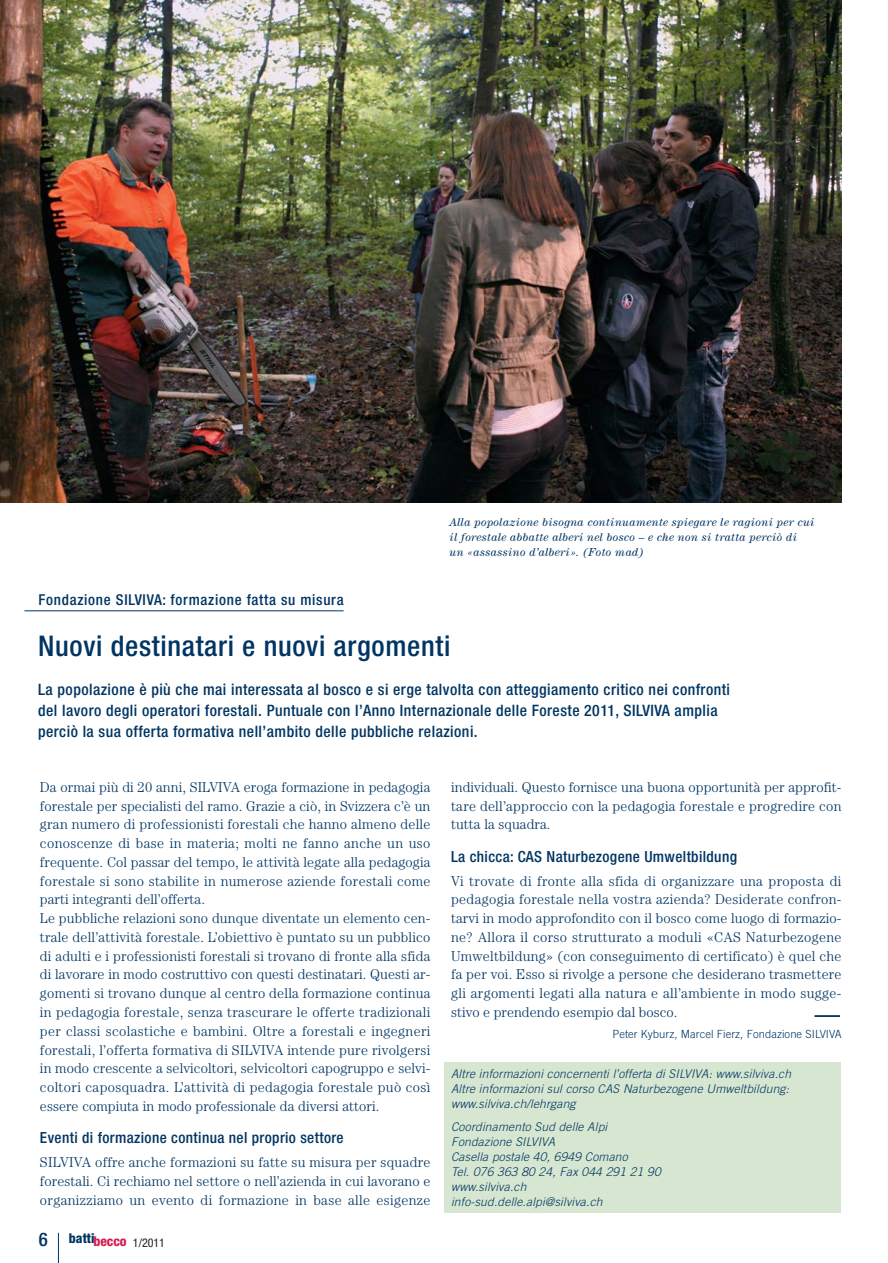
<style>
.page{position:relative;width:888px;height:1263px;background:#fff}
.page>*{position:absolute;margin:0;border:0;box-sizing:border-box;transform-origin:0 0}
.t1{font:500 condensed 28.5px "Helvetica Neue";letter-spacing:.025em;color:#003563}
.t2{font:500 condensed 18.75px "Helvetica Neue";color:#003563}
.t3{font:500 condensed 15.75px/21px "Helvetica Neue";letter-spacing:.03em;color:#003563}
.t4{font:500 condensed 15.3px "Helvetica Neue";letter-spacing:.025em;color:#003563}
.t5{font:500 condensed 15px "Helvetica Neue";letter-spacing:.05em;color:#003563}
.t6{font:300 14.25px/18.8px "Century";letter-spacing:.015em;color:#003563;text-align:justify}
.t7{font:800 condensed 13.5px "Helvetica Neue";color:#003563}
.t8{font:italic 300 12px/15px "Trade Gothic";letter-spacing:.015em;color:#003563}
.t9{font:condensed 12px "Helvetica Neue";color:#231f20}
.t10{font:italic 11.55px/15px "Century";letter-spacing:.025em;color:#003563}
.t11{font:300 11.25px "Trade Gothic";letter-spacing:.005em;color:#003563}
.s1{color:#d61e53}
</style>
<div class="page">
<div style="left:444px;top:1062px;width:397px;height:150px;background:#d6e6d0"></div>
<hr style="left:58px;top:1232px;width:1px;height:30px;background:#003563">
<hr style="left:25px;top:610px;width:319px;height:1px;background:#003563">
<img style="left:0;top:0;width:841px;height:503px">
<hr style="left:814px;top:1014px;width:26px;height:2px;background:#003563">
<p class="t5" style="left:39px;top:594px;width:307px">Fondazione SILVIVA: formazione fatta su misura</p>
<p class="t10" style="left:450px;top:515px;width:366px">Alla popolazione bisogna continuamente spiegare le ragioni per cui il forestale abbatte alberi nel bosco – e che non si tratta perciò di<br>un «assassino d’alberi». (Foto mad)</p>
<h1 class="t1" style="left:38px;top:635px;width:414px">Nuovi destinatari e nuovi argomenti</h1>
<p class="t3" style="left:38px;top:680px;width:693px">La popolazione è più che mai interessata al bosco e si erge talvolta con atteggiamento critico nei confronti del lavoro degli operatori forestali. Puntuale con l’Anno Internazionale delle Foreste 2011, SILVIVA amplia perciò la sua offerta formativa nell’ambito delle pubbliche relazioni.</p>
<p class="t6" style="left:40px;top:778px;width:392px;text-align:left">Da ormai più di 20 anni, SILVIVA eroga formazione in pedagogia forestale per specialisti del ramo. Grazie a ciò, in Svizzera c’è un gran numero di professionisti forestali che hanno almeno delle conoscenze di base in materia; molti ne fanno anche un uso frequente. Col passar del tempo, le attività legate alla pedagogia forestale si sono stabilite in numerose aziende forestali come parti integranti dell’offerta.<br>Le pubbliche relazioni sono dunque diventate un elemento cen&shy;trale dell’attività forestale. L’obiettivo è puntato su un pubblico di adulti e i professionisti forestali si trovano di fronte alla sfida di lavorare in modo costruttivo con questi destinatari. Questi ar&shy;gomenti si trovano dunque al centro della formazione continua in pedagogia forestale, senza trascurare le offerte tradizionali per classi scolastiche e bambini. Oltre a forestali e ingegneri forestali, l’offerta formativa di SILVIVA intende pure rivolgersi in modo crescente a selvicoltori, selvicoltori capogruppo e selvi&shy;coltori caposquadra. L’attività di pedagogia forestale può così essere compiuta in modo professionale da diversi attori.</p>
<p class="t4" style="left:40px;top:1132px;width:305px">Eventi di formazione continua nel proprio settore</p>
<p class="t6" style="left:40px;top:1153px;width:392px">SILVIVA offre anche formazioni su fatte su misura per squadre forestali. Ci rechiamo nel settore o nell’azienda in cui lavorano e organizziamo un evento di formazione in base alle esigenze</p>
<h2 class="t2" style="left:39px;top:1232px;width:10px">6</h2>
<p class="t7" style="left:69px;top:1232px;width:59px">batti<span class="s1">becco</span></p>
<p class="t9" style="left:133px;top:1237px;width:34px">1/2011</p>
<p class="t6" style="left:451px;top:778px;width:392px">individuali. Questo fornisce una buona opportunità per approfit&shy;tare dell’approccio con la pedagogia forestale e progredire con tutta la squadra.</p>
<p class="t4" style="left:451px;top:850px;width:287px">La chicca: CAS Naturbezogene Umweltbildung</p>
<p class="t6" style="left:451px;top:872px;width:392px">Vi trovate di fronte alla sfida di organizzare una proposta di pedagogia forestale nella vostra azienda? Desiderate confron&shy;tarvi in modo approfondito con il bosco come luogo di formazio&shy;ne? Allora il corso strutturato a moduli «CAS Naturbezogene Umweltbildung» (con conseguimento di certificato) è quel che fa per voi. Esso si rivolge a persone che desiderano trasmettere gli argomenti legati alla natura e all’ambiente in modo sugge&shy;stivo e prendendo esempio dal bosco.</p>
<p class="t11" style="left:612px;top:1029px;width:231px">Peter Kyburz, Marcel Fierz, Fondazione SILVIVA</p>
<p class="t8" style="left:451px;top:1066px;width:341px">Altre informazioni concernenti l’offerta di SILVIVA: www.silviva.ch<br>Altre informazioni sul corso CAS Naturbezogene Umweltbildung: www.silviva.ch/lehrgang</p>
<p class="t8" style="left:451px;top:1119px;width:211px">Coordinamento Sud delle Alpi<br>Fondazione SILVIVA<br>Casella postale 40, 6949 Comano<br>Tel. 076 363 80 24, Fax 044 291 21 90 www.silviva.ch info-sud.delle.alpi@silviva.ch</p>
</div>
